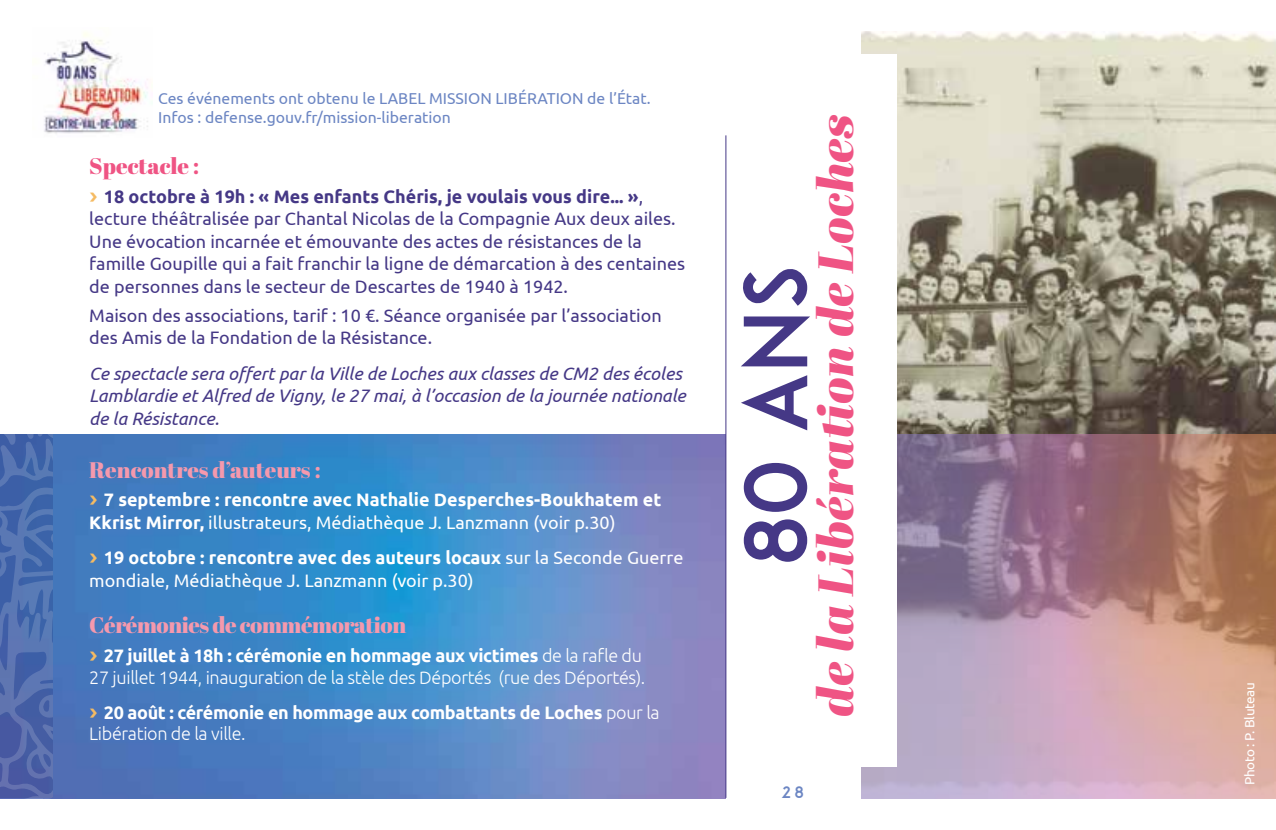
<style>
.page{position:relative;width:1276px;height:830px;background:#fff}
.page>*{position:absolute;margin:0;border:0;box-sizing:border-box;transform-origin:0 0}
.t1{font:85.5px "ADAM.CGPRO";color:#453886}
.t2{font:italic 49.5px "Abril Fatface";letter-spacing:-.005em;color:#ef5484}
.t3{font:22.5px "Abril Fatface";letter-spacing:-.02em;color:#f599ad}
.t4{font:22.5px "Abril Fatface";color:#f599ad}
.t5{font:22.5px "Abril Fatface";color:#ef5484}
.t6{font:18px/22.5px "Ubuntu";color:#453886}
.t7{font:700 18px/22.5px "Ubuntu";letter-spacing:-.015em;color:#fff}
.t8{font:italic 18px/22.5px "Ubuntu";color:#453886}
.t9{font:300 18px/21.4px "Ubuntu";letter-spacing:-.02em;color:#fff}
.t10{font:18px/22.5px "Ubuntu";color:#fff}
.t11{font:15.75px/18.9px "Ubuntu";color:#6c86c3}
.t12{font:15.75px "ADAM.CGPRO";color:#6c86c3}
.t13{font:13.5px "Ubuntu";letter-spacing:-.02em;color:#fff}
.s1{font-family:"Acumin Variable Concept";font-size:22.5px;color:#f5bb63}
.s2{font-weight:700}
.s3{font-family:"Acumin Variable Concept";font-weight:400;font-size:22.5px;color:#f5bb63}
.s4{font-weight:400}
.s5{font-weight:300}
</style>
<div class="page">
<img style="left:53px;top:434px;width:672px;height:363px">
<svg style="left:0;top:434px;width:53px;height:363px"></svg>
<img style="left:861px;top:32px;width:415px;height:402px">
<hr style="left:725px;top:135px;width:1px;height:662px;background:#453886">
<img style="left:861px;top:434px;width:415px;height:363px">
<div style="left:780px;top:54px;width:116px;height:712px;background:#fff"></div>
<img style="left:44px;top:32px;width:104px;height:102px">
<p class="t11" style="left:158px;top:88px;width:494px">Ces événements ont obtenu le LABEL MISSION LIBÉRATION de l’État.<br>Infos : defense.gouv.fr/mission-liberation</p>
<p class="t5" style="left:89px;top:150px;width:111px">Spectacle :</p>
<p class="t6" style="left:89px;top:184px;width:597px"><span class="s1">›</span> <span class="s2">18 octobre à 19h : « Mes enfants Chéris, je voulais vous dire... »</span>, lecture théâtralisée par Chantal Nicolas de la Compagnie Aux deux ailes.<br>Une évocation incarnée et émouvante des actes de résistances de la famille Goupille qui a fait franchir la ligne de démarcation à des centaines de personnes dans le secteur de Descartes de 1940 à 1942.</p>
<p class="t6" style="left:89px;top:303px;width:574px">Maison des associations, tarif : 10 €. Séance organisée par l’association des Amis de la Fondation de la Résistance.</p>
<p class="t8" style="left:89px;top:361px;width:598px">Ce spectacle sera offert par la Ville de Loches aux classes de CM2 des écoles<br>Lamblardie et Alfred de Vigny, le 27 mai, à l’occasion de la journée nationale de la Résistance.</p>
<p class="t4" style="left:89px;top:453px;width:233px">Rencontres d’auteurs :</p>
<p class="t7" style="left:89px;top:488px;width:573px"><span class="s3">›</span> 7 septembre : rencontre avec Nathalie Desperches-Boukhatem et<br>Kkrist Mirror, <span class="s4">illustrateurs, Médiathèque J. Lanzmann (voir p.30)</span></p>
<p class="t10" style="left:89px;top:545px;width:595px"><span class="s1">›</span> <span class="s2">19 octobre : rencontre avec des auteurs locaux</span> sur la Seconde Guerre mondiale, Médiathèque J. Lanzmann (voir p.30)</p>
<p class="t3" style="left:89px;top:609px;width:318px">Cérémonies de commémoration</p>
<p class="t9" style="left:89px;top:644px;width:557px"><span class="s3">›</span> <span class="s2">27 juillet à 18h : cérémonie en hommage aux victimes</span> de la rafle du<br>27 juillet 1944, inauguration de la stèle des Déportés (rue des Déportés).</p>
<p class="t7" style="left:89px;top:701px;width:572px;line-height:21.4px"><span class="s3">›</span> 20 août : cérémonie en hommage aux combattants de Loches <span class="s5">pour la<br>Libération de la ville.</span></p>
<h2 class="t2" style="left:800px;top:716px;width:604px;rotate:-90deg">de la Libération de Loches</h2>
<h1 class="t1" style="left:724px;top:566px;width:303px;rotate:-90deg">80 ans</h1>
<p class="t12" style="left:781px;top:782px;width:24px">28</p>
<p class="t13" style="left:1241px;top:784px;width:105px;rotate:-90deg">Photo : P. Bluteau</p>
</div>
